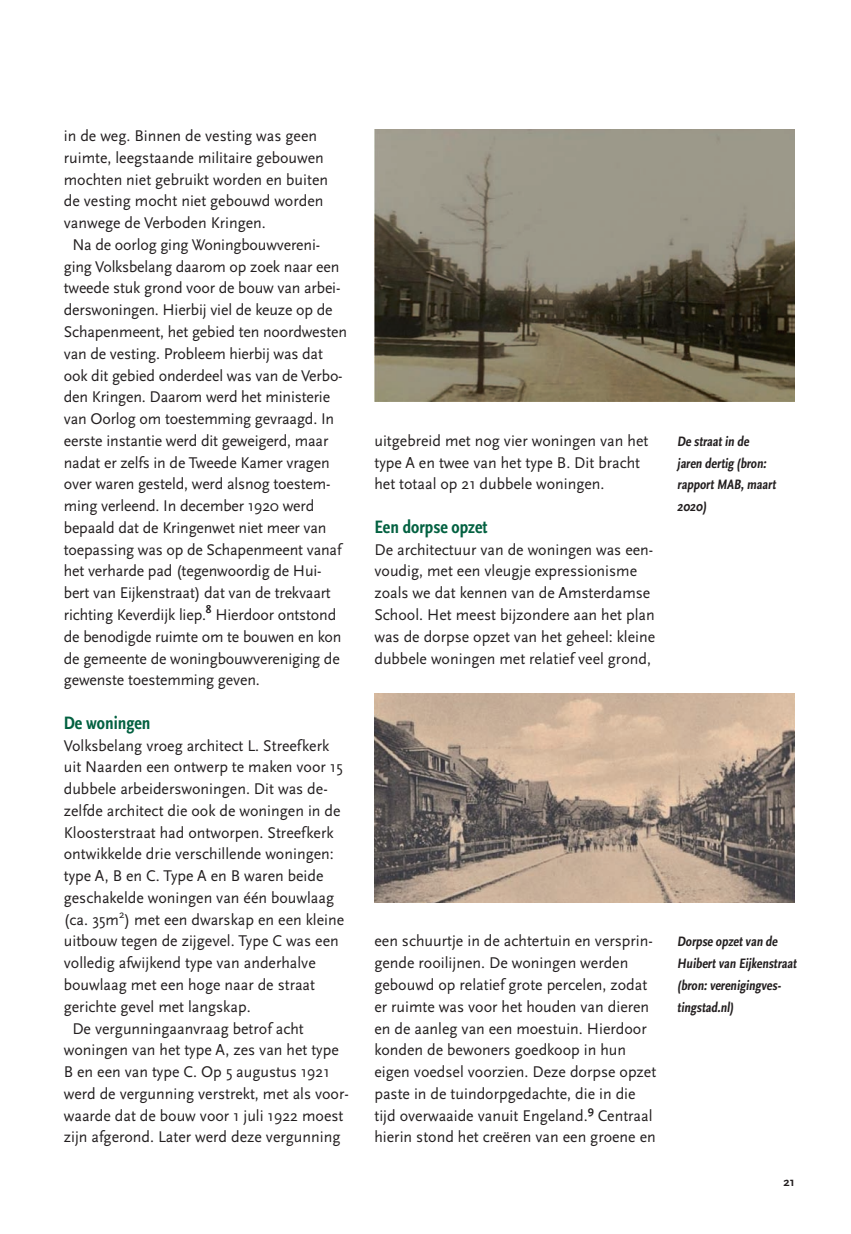
<style>
.page{position:relative;width:851px;height:1234px;background:#fff}
.page>*{position:absolute;margin:0;border:0;box-sizing:border-box;transform-origin:0 0}
.t1{font:700 condensed 18.75px "Scala Sans Pro";color:#036141}
.t2{font:16.2px/21.8px "Scala Sans Pro";color:#231f20}
.t3{font:700 condensed 14.25px/21.8px "Scala Sans Pro";color:#231f20}
.t4{font:700 12.75px "Scala Sans Pro";color:#231f20}
</style>
<div class="page">
<img style="left:374px;top:693px;width:420px;height:209px">
<img style="left:374px;top:130px;width:420px;height:271px">
<p class="t2" style="left:64px;top:125px;width:255px">in de weg. Binnen de vesting was geen</p>
<p class="t2" style="left:64px;top:147px;width:261px">ruimte, leegstaande militaire gebouwen</p>
<p class="t2" style="left:64px;top:168px;width:266px">mochten niet gebruikt worden en buiten</p>
<p class="t2" style="left:64px;top:190px;width:261px">de vesting mocht niet gebouwd worden</p>
<p class="t2" style="left:64px;top:212px;width:203px">vanwege de Verboden Kringen.</p>
<p class="t2" style="left:72px;top:234px;width:249px">Na de oorlog ging Woningbouwvereni-</p>
<p class="t2" style="left:64px;top:255px;width:277px">ging Volksbelang daarom op zoek naar een</p>
<p class="t2" style="left:64px;top:277px;width:278px">tweede stuk grond voor de bouw van arbei-</p>
<p class="t2" style="left:64px;top:299px;width:270px">derswoningen. Hierbij viel de keuze op de</p>
<p class="t2" style="left:64px;top:321px;width:285px">Schapenmeent, het gebied ten noordwesten</p>
<p class="t2" style="left:64px;top:342px;width:260px">van de vesting. Probleem hierbij was dat</p>
<p class="t2" style="left:64px;top:364px;width:280px">ook dit gebied onderdeel was van de Verbo-</p>
<p class="t2" style="left:64px;top:386px;width:268px">den Kringen. Daarom werd het ministerie</p>
<p class="t2" style="left:64px;top:408px;width:272px">van Oorlog om toestemming gevraagd. In</p>
<p class="t2" style="left:64px;top:429px;width:266px">eerste instantie werd dit geweigerd, maar</p>
<p class="t2" style="left:64px;top:451px;width:267px">nadat er zelfs in de Tweede Kamer vragen</p>
<p class="t2" style="left:64px;top:473px;width:268px">over waren gesteld, werd alsnog toestem-</p>
<p class="t2" style="left:64px;top:495px;width:252px">ming verleend. In december 1920 werd</p>
<p class="t2" style="left:64px;top:516px;width:264px">bepaald dat de Kringenwet niet meer van</p>
<p class="t2" style="left:64px;top:538px;width:279px">toepassing was op de Schapenmeent vanaf</p>
<p class="t2" style="left:64px;top:560px;width:259px">het verharde pad (tegenwoordig de Hui-</p>
<p class="t2" style="left:64px;top:582px;width:268px">bert van Eijkenstraat) dat van de trekvaart</p>
<p class="t2" style="left:64px;top:603px;width:274px">richting Keverdijk liep.<sup>8</sup> Hierdoor ontstond</p>
<p class="t2" style="left:64px;top:625px;width:279px">de benodigde ruimte om te bouwen en kon</p>
<p class="t2" style="left:64px;top:647px;width:277px">de gemeente de woningbouwvereniging de</p>
<p class="t2" style="left:64px;top:669px;width:197px">gewenste toestemming geven.</p>
<p class="t1" style="left:64px;top:711px;width:88px">De woningen</p>
<p class="t2" style="left:64px;top:734px;width:267px">Volksbelang vroeg architect L. Streefkerk</p>
<p class="t2" style="left:64px;top:756px;width:280px">uit Naarden een ontwerp te maken voor 15</p>
<p class="t2" style="left:64px;top:777px;width:265px">dubbele arbeiderswoningen. Dit was de-</p>
<p class="t2" style="left:64px;top:799px;width:278px">zelfde architect die ook de woningen in de</p>
<p class="t2" style="left:64px;top:821px;width:271px">Kloosterstraat had ontworpen. Streefkerk</p>
<p class="t2" style="left:64px;top:843px;width:271px">ontwikkelde drie verschillende woningen:</p>
<p class="t2" style="left:64px;top:864px;width:261px">type A, B en C. Type A en B waren beide</p>
<p class="t2" style="left:64px;top:886px;width:272px">geschakelde woningen van één bouwlaag</p>
<p class="t2" style="left:64px;top:908px;width:282px">(ca. 35m<sup>2</sup>) met een dwarskap en een kleine</p>
<p class="t2" style="left:64px;top:930px;width:276px">uitbouw tegen de zijgevel. Type C was een</p>
<p class="t2" style="left:64px;top:951px;width:253px">volledig afwijkend type van anderhalve</p>
<p class="t2" style="left:64px;top:973px;width:253px">bouwlaag met een hoge naar de straat</p>
<p class="t2" style="left:64px;top:995px;width:188px">gerichte gevel met langskap.</p>
<p class="t2" style="left:72px;top:1017px;width:233px">De vergunningaanvraag betrof acht</p>
<p class="t2" style="left:64px;top:1038px;width:276px">woningen van het type A, zes van het type</p>
<p class="t2" style="left:64px;top:1060px;width:267px">B en een van type C. Op 5 augustus 1921</p>
<p class="t2" style="left:64px;top:1082px;width:286px">werd de vergunning verstrekt, met als voor-</p>
<p class="t2" style="left:64px;top:1104px;width:281px">waarde dat de bouw voor 1 juli 1922 moest</p>
<p class="t2" style="left:64px;top:1125px;width:278px">zijn afgerond. Later werd deze vergunning</p>
<p class="t2" style="left:374px;top:429px;width:275px">uitgebreid met nog vier woningen van het type A en twee van het type B. Dit bracht het totaal op 21 dubbele woningen.</p>
<p class="t1" style="left:374px;top:516px;width:115px">Een dorpse opzet</p>
<p class="t2" style="left:374px;top:538px;width:282px">De architectuur van de woningen was een&shy;voudig, met een vleugje expressionisme zoals we dat kennen van de Amsterdamse School. Het meest bijzondere aan het plan was de dorpse opzet van het geheel: kleine dubbele woningen met relatief veel grond,</p>
<p class="t3" style="left:677px;top:430px;width:102px">De straatin de jaren dertig (bron: rapportMAB,maart<br>2020)</p>
<p class="t2" style="left:374px;top:930px;width:283px">een schuurtje in de achtertuin en versprin&shy;gende rooilijnen. De woningen werden gebouwd op relatief grote percelen, zodat er ruimte was voor het houden van dieren en de aanleg van een moestuin. Hierdoor konden de bewoners goedkoop in hun eigen voedsel voorzien. Deze dorpse opzet paste in de tuindorpgedachte, die in die tijd overwaaide vanuit Engeland.<sup>9</sup> Centraal hierin stond het creëren van een groene en</p>
<p class="t3" style="left:677px;top:930px;width:123px">Dorpse opzetvan de<br>Huibertvan Eijkenstraat (bron:verenigingves&shy;tingstad.nl)</p>
<p class="t4" style="left:783px;top:1174px;width:13px">21</p>
</div>
